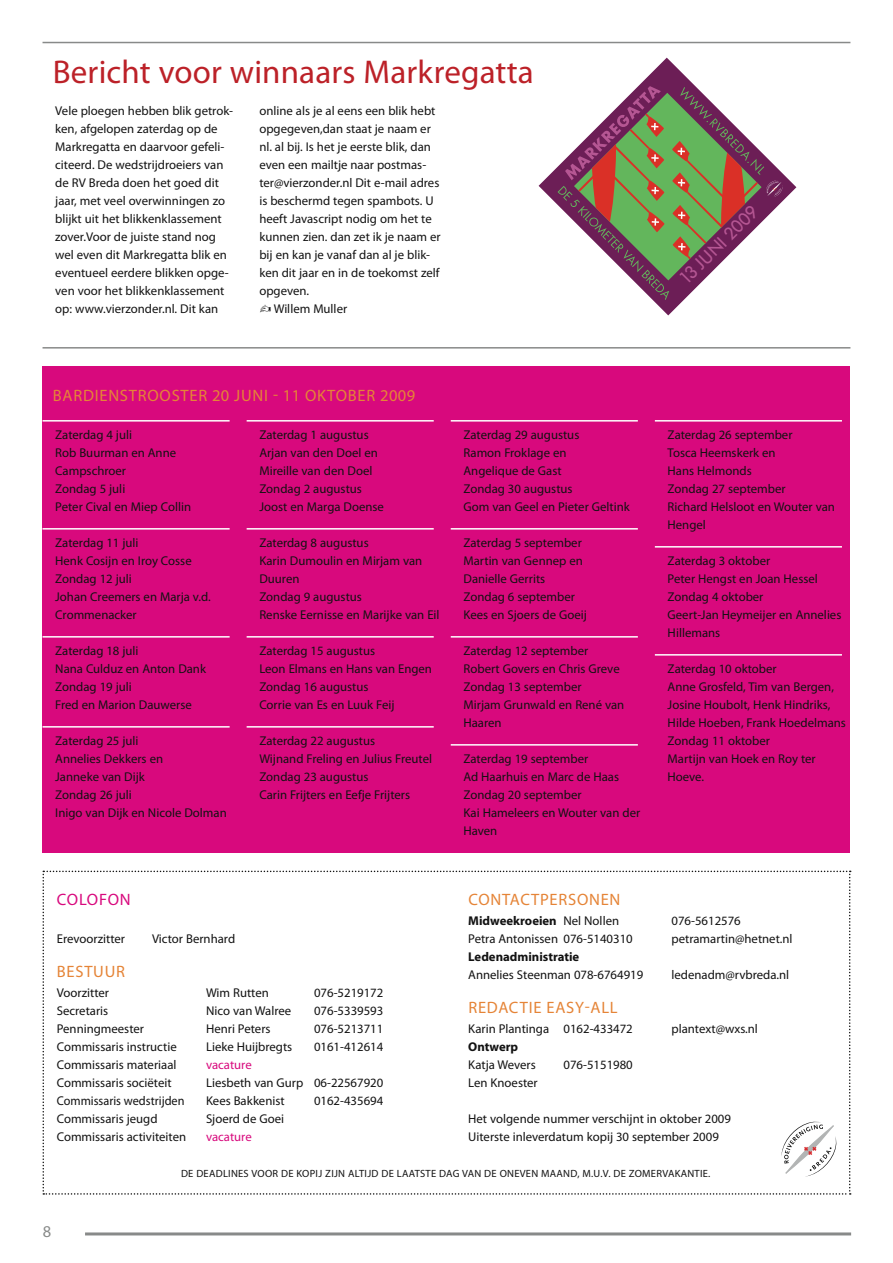
<style>
.page{position:relative;width:893px;height:1263px;background:#fff}
.page>*{position:absolute;margin:0;border:0;box-sizing:border-box;transform-origin:0 0}
.t1{font:33px "Myriad Pro";letter-spacing:.005em;color:#bc2128}
.t2{font:16.65px "Futura HEMA Pro OT";color:#b55693}
.t3{font:16.5px "Myriad Pro";letter-spacing:.045em;color:#e58437}
.t4{font:16.5px "Myriad Pro";color:#d8097d}
.t5{font:16.5px "Myriad Pro";color:#888a89}
.t6{font:12.75px/18px "Myriad Pro";color:#121212}
.t7{font:700 12.75px "Myriad Pro";color:#121212}
.t8{font:12.75px "Myriad Pro";color:#121212;scale:.96 1}
.t9{font:12.75px "Myriad Pro";color:#d8097d}
.t10{font:10.5px "Myriad Pro";letter-spacing:.025em;color:#121212}
.s1{font-family:"FF Dingbests"}
.s2{font-weight:400}
</style>
<div class="page">
<div style="left:43px;top:367px;width:807px;height:486px;background:#d8097d"></div>
<svg style="left:539px;top:58px;width:153px;height:147px"></svg>
<svg style="left:558px;top:83px;width:239px;height:233px"></svg>
<hr style="left:43px;top:420px;width:187px;height:2px;background:#fff">
<hr style="left:43px;top:528px;width:187px;height:2px;background:#fff">
<hr style="left:43px;top:636px;width:187px;height:2px;background:#fff">
<hr style="left:43px;top:726px;width:187px;height:2px;background:#fff">
<hr style="left:247px;top:420px;width:187px;height:2px;background:#fff">
<hr style="left:247px;top:528px;width:187px;height:2px;background:#fff">
<hr style="left:247px;top:636px;width:187px;height:2px;background:#fff">
<hr style="left:247px;top:726px;width:187px;height:2px;background:#fff">
<hr style="left:451px;top:420px;width:187px;height:2px;background:#fff">
<hr style="left:451px;top:528px;width:187px;height:2px;background:#fff">
<hr style="left:451px;top:636px;width:187px;height:2px;background:#fff">
<hr style="left:451px;top:744px;width:187px;height:2px;background:#fff">
<hr style="left:655px;top:420px;width:187px;height:2px;background:#fff">
<hr style="left:655px;top:546px;width:187px;height:2px;background:#fff">
<hr style="left:655px;top:654px;width:187px;height:2px;background:#fff">
<hr style="left:43px;top:42px;width:807px;height:1px;background:#888a89">
<hr style="left:43px;top:347px;width:807px;height:2px;background:#888a89">
<svg style="left:43px;top:871px;width:808px;height:324px"></svg>
<hr style="left:85px;top:1232px;width:766px;height:3px;background:#888a89">
<h1 class="t1" style="left:53px;top:52px;width:482px">Bericht voor winnaars Markregatta</h1>
<p class="t6" style="left:55px;top:101px;width:179px">Vele ploegen hebben blik getrok&shy;ken, afgelopen zaterdag op de<br>Markregatta en daarvoor gefeli&shy;citeerd. De wedstrijdroeiers van de RV Breda doen het goed dit jaar, met veel overwinningen zo blijkt uit het blikkenklassement zover.Voor de juiste stand nog wel even dit Markregatta blik en eventueel eerdere blikken opge&shy;ven voor het blikkenklassement op: www.vierzonder.nl. Dit kan</p>
<p class="t6" style="left:259px;top:101px;width:183px">online als je al eens een blik hebt opgegeven,dan staat je naam er nl. al bij. Is het je eerste blik, dan even een mailtje naar postmas&shy;ter@vierzonder.nl Dit e-mail adres is beschermd tegen spambots. U heeft Javascript nodig om het te kunnen zien. dan zet ik je naam er bij en kan je vanaf dan al je blik&shy;ken dit jaar en in de toekomst zelf opgeven.<br><span class="s1">|</span> Willem Muller</p>
<h2 class="t2" style="left:676px;top:273px;width:102px;rotate:-45deg">13 JUNI 2009</h2>
<p class="t3" style="left:53px;top:385px;width:264px">BARDIENSTROOSTER 20 ju ni - 11 oktober</p>
<p class="t3" style="left:380px;top:385px;width:37px">2009</p>
<p class="t6" style="left:55px;top:425px;width:137px">Zaterdag 4 juli<br>Rob Buurman en Anne<br>Campschroer<br>Zondag 5 juli<br>Peter Cival en Miep Collin</p>
<p class="t6" style="left:55px;top:533px;width:157px">Zaterdag 11 juli<br>Henk Cosijn en Iroy Cosse<br>Zondag 12 juli<br>Johan Creemers en Marja v.d.<br>Crommenacker</p>
<p class="t6" style="left:55px;top:641px;width:152px">Zaterdag 18 juli<br>Nana Culduz en Anton Dank<br>Zondag 19 juli<br>Fred en Marion Dauwerse</p>
<p class="t6" style="left:55px;top:731px;width:173px">Zaterdag 25 juli<br>Annelies Dekkers en<br>Janneke van Dijk<br>Zondag 26 juli<br>Inigo van Dijk en N icole Dolman</p>
<p class="t6" style="left:259px;top:425px;width:126px">Zaterdag 1 augustus<br>Arjan van den Doel en<br>Mireille van den Doel<br>Zondag 2 augustus<br>Joost en Marga Doense</p>
<p class="t6" style="left:259px;top:533px;width:182px">Zaterdag 8 augustus<br>Karin Dumoulin en Mirjam van<br>Duuren<br>Zondag 9 augustus<br>Renske Eernisse en Marijke van Eil</p>
<p class="t6" style="left:259px;top:641px;width:174px">Zaterdag 15 augustus<br>Leon Elmans en Hans van Engen<br>Zondag 16 augustus<br>Corrie van Es en Luuk Feij</p>
<p class="t6" style="left:259px;top:731px;width:174px">Zaterdag 22 augustus<br>Wijnand Freling en Julius Freutel<br>Zondag 23 augustus<br>Carin Frijters en Eefje Frijters</p>
<p class="t6" style="left:463px;top:425px;width:168px">Zaterdag 29 augustus<br>Ramon Froklage en<br>Angelique de Gast<br>Zondag 30 augustus<br>Gom van Geel en Pieter Geltink</p>
<p class="t6" style="left:463px;top:533px;width:125px">Zaterdag 5 september<br>Martin van Gennep en<br>Danielle Gerrits<br>Zondag 6 september<br>Kees en Sjoers de Goeij</p>
<p class="t6" style="left:463px;top:641px;width:162px">Zaterdag 12 september<br>Robert Govers en Chris Greve<br>Zondag 13 september<br>Mirjam Grunwald en René van<br>Haaren</p>
<p class="t6" style="left:463px;top:749px;width:178px">Zaterdag 19 september<br>Ad Haarhuis en Marc de Haas<br>Zondag 20 september<br>Kai Hameleers en Wouter van der<br>Haven</p>
<p class="t6" style="left:668px;top:425px;width:169px">Zaterdag 26 september<br>Tosca Heemskerk en<br>Hans Helmonds<br>Zondag 27 september<br>Richard Helsloot en Wouter van<br>Hengel</p>
<p class="t6" style="left:668px;top:551px;width:175px">Zaterdag 3 oktober<br>Peter Hengst en Joan Hessel<br>Zondag 4 oktober<br>Geert-Jan Heymeijer en Annelies<br>Hillemans</p>
<p class="t6" style="left:668px;top:659px;width:180px">Zaterdag 10 oktober<br>Anne Grosfeld, Tim van Bergen,<br>Josine Houbolt, Henk Hindriks,<br>Hilde Hoeben, Frank Hoedelmans<br>Zondag 11 oktober<br>Martijn van Hoek en Roy ter<br>Hoeve.</p>
<p class="t4" style="left:57px;top:889px;width:12px">colo</p>
<p class="t4" style="left:99px;top:889px;width:33px">fon</p>
<p class="t6" style="left:57px;top:929px;width:70px">Erevoorzitter</p>
<p class="t6" style="left:152px;top:929px;width:85px">Victor Bernhard</p>
<p class="t3" style="left:57px;top:961px;width:11px">bestuur</p>
<p class="t6" style="left:57px;top:983px;width:54px">Voorzitter</p>
<p class="t6" style="left:206px;top:983px;width:64px">Wim Rutten</p>
<p class="t6" style="left:314px;top:983px;width:71px">076-5219172</p>
<p class="t6" style="left:57px;top:1001px;width:88px">Secretaris N</p>
<p class="t6" style="left:215px;top:1001px;width:78px">ico van Walree</p>
<p class="t6" style="left:314px;top:1001px;width:71px">076-5339593</p>
<p class="t6" style="left:57px;top:1019px;width:89px">Penningmeester</p>
<p class="t6" style="left:206px;top:1019px;width:66px">Henri Peters</p>
<p class="t6" style="left:314px;top:1019px;width:71px">076-5213711</p>
<p class="t6" style="left:57px;top:1037px;width:121px">Commissaris instructie</p>
<p class="t6" style="left:206px;top:1037px;width:88px">Lieke Huijbregts</p>
<p class="t6" style="left:314px;top:1037px;width:71px">0161-412614</p>
<p class="t6" style="left:57px;top:1055px;width:121px">Commissaris materiaal</p>
<p class="t9" style="left:206px;top:1056px;width:47px">vacature</p>
<p class="t6" style="left:57px;top:1073px;width:116px">Commissaris sociëteit</p>
<p class="t6" style="left:206px;top:1073px;width:179px">Liesbeth van Gurp 06-22567920</p>
<p class="t8" style="left:57px;top:1092px;width:135px">Commissaris wedstrijden</p>
<p class="t6" style="left:206px;top:1091px;width:80px">Kees Bakkenist</p>
<p class="t6" style="left:314px;top:1091px;width:71px">0162-435694</p>
<p class="t6" style="left:57px;top:1109px;width:102px">Commissaris jeugd</p>
<p class="t6" style="left:206px;top:1109px;width:80px">Sjoerd de Goei</p>
<p class="t6" style="left:57px;top:1127px;width:131px">Commissaris activiteiten</p>
<p class="t9" style="left:206px;top:1128px;width:47px">vacature</p>
<p class="t3" style="left:468px;top:889px;width:45px">contactperso</p>
<p class="t3" style="left:589px;top:889px;width:33px">nen</p>
<p class="t7" style="left:468px;top:912px;width:152px">Midweekroeien <span class="s2">Nel Nollen</span></p>
<p class="t6" style="left:671px;top:911px;width:71px">076-5612576</p>
<p class="t6" style="left:468px;top:929px;width:166px">Petra Antonissen 076-5140310</p>
<p class="t6" style="left:671px;top:929px;width:123px">petramartin@hetnet.nl</p>
<p class="t7" style="left:468px;top:948px;width:113px">Ledenadministratie</p>
<p class="t6" style="left:468px;top:965px;width:177px">Annelies Steenman 078-6764919</p>
<p class="t6" style="left:671px;top:965px;width:119px">ledenadm@rvbreda.nl</p>
<p class="t3" style="left:468px;top:997px;width:10px">redactie</p>
<p class="t3" style="left:546px;top:997px;width:11px">easy</p>
<p class="t3" style="left:585px;top:997px;width:14px">-all</p>
<p class="t6" style="left:468px;top:1019px;width:166px">Karin Plantinga 0162-433472</p>
<p class="t6" style="left:671px;top:1019px;width:88px">plantext@wxs.nl</p>
<p class="t7" style="left:468px;top:1038px;width:52px">Ontwerp</p>
<p class="t6" style="left:468px;top:1055px;width:69px">Katja Wevers</p>
<p class="t6" style="left:563px;top:1055px;width:71px">076-5151980</p>
<p class="t6" style="left:468px;top:1073px;width:71px">Len Knoester</p>
<p class="t6" style="left:468px;top:1109px;width:264px">Het volgende nummer verschijnt in oktober 2009<br>Uiterste inleverdatum kopij 30 september 2009</p>
<p class="t5" style="left:43px;top:1221px;width:10px">8</p>
<p class="t10" style="left:181px;top:1167px;width:531px">DE DEADLINES VOOR DE KOPIJ ZIJN ALTIJD DE LAATSTE DAG VAN DE ONEVEN MAAND, M.U.V. DE ZOMERVAKANTIE.</p>
</div>
